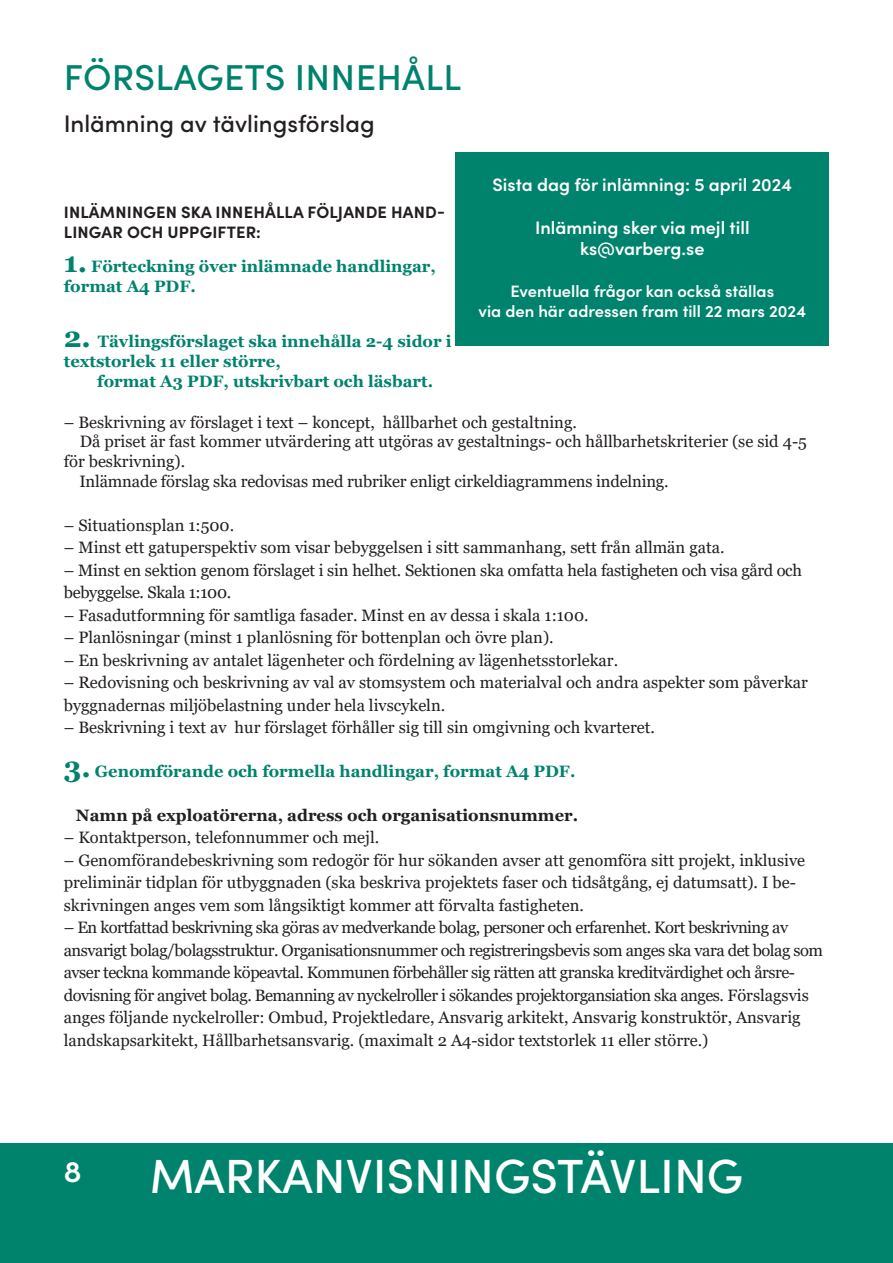
<style>
.page{position:relative;width:893px;height:1263px;background:#fff}
.page>*{position:absolute;margin:0;border:0;box-sizing:border-box;transform-origin:0 0}
.t1{font:500 48px "Sofia Pro";color:#fff}
.Kapitelrubrik{font:500 36px "Sofia Pro";letter-spacing:.01em;color:#00836d}
.t2{font:600 30px "Sofia Pro";color:#fff}
.Kapitelrubrik-2{font:500 24px "Sofia Pro";color:#231f20}
.t3{font:600 18px "Sofia Pro";color:#fff}
.Mellis_1{font:16.5px/22.5px "Georgia";color:#231f20}
.Mellis_1-2{font:16.5px/22.5px "Georgia";letter-spacing:-.03em;color:#231f20}
.Mellis_1-3{font:700 16.5px/19.8px "Georgia";color:#00836d}
.t4{font:600 16.5px/19.8px "Sofia Pro";color:#fff;text-align:center}
.Mellis_1-4{font:700 16.5px/19.8px "Sofia Pro";letter-spacing:.01em;color:#231f20}
.Mellis_1-5{font:700 16.5px "Georgia";color:#231f20}
.s1{font-size:28.5px}
</style>
<div class="page">
<div style="left:0;top:1144px;width:893px;height:119px;background:#00836d"></div>
<div style="left:455px;top:152px;width:374px;height:194px;background:#00836d"></div>
<p class="Kapitelrubrik" style="left:64px;top:51px;width:399px">FÖRSLAGETS INNEHÅLL</p>
<p class="Kapitelrubrik-2" style="left:64px;top:106px;width:312px">Inlämning av tävlingsförslag</p>
<p class="t3" style="left:493px;top:171px;width:301px">Sista dag för inlämning: 5 april 2024</p>
<p class="t3" style="left:535px;top:214px;width:216px">Inlämning sker via mejl till</p>
<p class="t3" style="left:580px;top:236px;width:126px">ks@varberg.se</p>
<p class="t4" style="left:479px;top:280px;width:329px">Eventuella frågor kan också ställas<br>via den här adressen fram till 22 mars 2024</p>
<p class="Mellis_1-4" style="left:64px;top:201px;width:383px">INLÄMNINGEN SKA INNEHÅLLA FÖLJANDE HAND-<br>LINGAR OCH UPPGIFTER:</p>
<p class="Mellis_1-3" style="left:64px;top:256px;width:374px"><span class="s1">1.</span> Förteckning över inlämnade handlingar, format A4 PDF.</p>
<p class="Mellis_1-3" style="left:64px;top:331px;width:389px"><span class="s1">2.</span> Tävlingsförslaget ska innehålla 2-4 sidor i</p>
<p class="Mellis_1-3" style="left:64px;top:351px;width:218px">textstorlek 11 eller större,</p>
<p class="Mellis_1-3" style="left:97px;top:371px;width:337px">format A3 PDF, utskrivbart och läsbart.</p>
<p class="Mellis_1" style="left:64px;top:411px;width:515px">– Beskrivning av förslaget i text – koncept, hållbarhet och gestaltning.</p>
<p class="Mellis_1" style="left:80px;top:431px;width:729px">Då priset är fast kommer utvärdering att utgöras av gestaltnings- och hållbarhetskriterier (se sid 4-5</p>
<p class="Mellis_1" style="left:64px;top:451px;width:123px">för beskrivning).</p>
<p class="Mellis_1" style="left:79px;top:470px;width:591px">Inlämnade förslag ska redovisas med rubriker enligt cirkeldiagrammens indelning.</p>
<p class="Mellis_1" style="left:64px;top:514px;width:172px">– Situationsplan 1:500.</p>
<p class="Mellis_1" style="left:64px;top:537px;width:662px">– Minst ett gatuperspektiv som visar bebyggelsen i sitt sammanhang, sett från allmän gata.</p>
<p class="Mellis_1" style="left:64px;top:559px;width:740px">– Minst en sektion genom förslaget i sin helhet. Sektionen ska omfatta hela fastigheten och visa gård och bebyggelse. Skala 1:100.</p>
<p class="Mellis_1" style="left:64px;top:604px;width:526px">– Fasadutformning för samtliga fasader. Minst en av dessa i skala 1:100.</p>
<p class="Mellis_1" style="left:64px;top:627px;width:491px">– Planlösningar (minst 1 planlösning för bottenplan och övre plan).</p>
<p class="Mellis_1" style="left:64px;top:649px;width:556px">– En beskrivning av antalet lägenheter och fördelning av lägenhetsstorlekar.</p>
<p class="Mellis_1" style="left:64px;top:672px;width:746px">– Redovisning och beskrivning av val av stomsystem och materialval och andra aspekter som påverkar byggnadernas miljöbelastning under hela livscykeln.</p>
<p class="Mellis_1" style="left:64px;top:717px;width:593px">– Beskrivning i text av hur förslaget förhåller sig till sin omgivning och kvarteret.</p>
<p class="Mellis_1-3" style="left:64px;top:762px;width:513px"><span class="s1">3.</span> Genomförande och formella handlingar, format A4 PDF.</p>
<p class="Mellis_1-5" style="left:76px;top:805px;width:504px">Namn på exploatörerna, adress och organisationsnummer.</p>
<p class="Mellis_1" style="left:64px;top:827px;width:317px">– Kontaktperson, telefonnummer och mejl.</p>
<p class="Mellis_1" style="left:64px;top:849px;width:743px">– Genomförandebeskrivning som redogör för hur sökanden avser att genomföra sitt projekt, inklusive preliminär tidplan för utbyggnaden (ska beskriva projektets faser och tidsåtgång, ej datumsatt). I be&shy;skrivningen anges vem som långsiktigt kommer att förvalta fastigheten.</p>
<p class="Mellis_1-2" style="left:64px;top:917px;width:761px">– En kortfattad beskrivning ska göras av medverkande bolag, personer och erfarenhet. Kort beskrivning av ansvarigt bolag/bolagsstruktur. Organisationsnummer och registreringsbevis som anges ska vara det bolag som avser teckna kommande köpeavtal. Kommunen förbehåller sig rätten att granska kreditvärdighet och årsre&shy;dovisning för angivet bolag. Bemanning av nyckelroller i sökandes projektorgansiation ska anges. Förslagsvis anges följande nyckelroller: Ombud, Projektledare, Ansvarig arkitekt, Ansvarig konstruktör, Ansvarig landskapsarkitekt, Hållbarhetsansvarig. (maximalt 2 A4-sidor textstorlek 11 eller större.)</p>
<h3 class="t2" style="left:64px;top:1149px;width:19px">8</h3>
<h1 class="t1" style="left:150px;top:1141px;width:595px">MARKANVISNINGSTÄVLING</h1>
</div>
